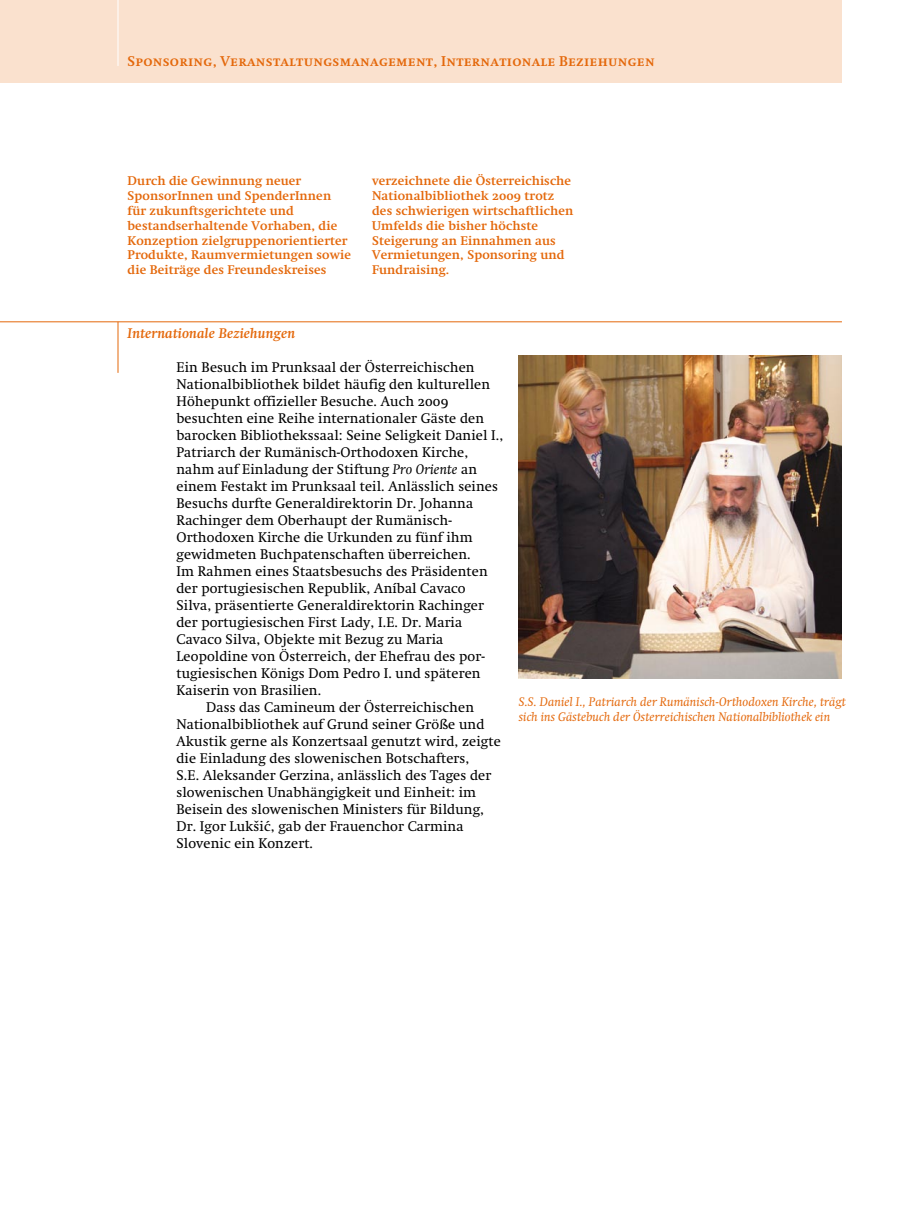
<style>
.page{position:relative;width:910px;height:1212px;background:#fff}
.page>*{position:absolute;margin:0;border:0;box-sizing:border-box;transform-origin:0 0}
.t1{font:13.8px "Swift";letter-spacing:.01em;color:#000}
.t2{font:700 13.8px "Swift SC Os F";letter-spacing:.02em;color:#e4680b}
.t3{font:italic 700 13.8px "Swift";letter-spacing:.01em;color:#e4680b}
.t4{font:700 12.3px/14.9px "Swift";letter-spacing:.01em;color:#e4680b}
.t5{font:italic 12.3px/14.9px "Swift";letter-spacing:.01em;color:#e4680b}
.s1{font-family:"Swift SC Os F"}
.s2{font-style:italic}
.s3{font-family:"Swift CE"}
</style>
<div class="page">
<div style="left:0;top:0;width:842px;height:83px;background:#fae1ce"></div>
<hr style="left:117px;top:0;width:2px;height:66px;background:#fff">
<hr style="left:0;top:321px;width:842px;height:1px;background:#e4680b">
<hr style="left:118px;top:322px;width:1px;height:51px;background:#e4680b">
<img style="left:519px;top:355px;width:323px;height:323px">
<p class="t2" style="left:128px;top:53px;width:529px">Sponsoring, Veranstaltungsmanagement, Internationale Beziehungen</p>
<p class="t4" style="left:128px;top:173px;width:225px">Durch die Gewinnung neuer<br>SponsorInnen und SpenderInnen für zukunftsgerichtete und bestandserhaltende Vorhaben, die<br>Konzeption zielgruppenorientierter<br>Produkte, Raumvermietungen sowie die Beiträge des Freundeskreises</p>
<p class="t4" style="left:372px;top:173px;width:203px">verzeichnete die Österreichische<br>Nationalbibliothek <span class="s1">2009</span> trotz des schwierigen wirtschaftlichen<br>Umfelds die bisher höchste<br>Steigerung an Einnahmen aus<br>Vermietungen, Sponsoring und<br>Fundraising.</p>
<p class="t3" style="left:128px;top:325px;width:169px">Internationale Beziehungen</p>
<p class="t1" style="left:176px;top:359px;width:300px">Ein Besuch im Prunksaal der Österreichischen</p>
<p class="t1" style="left:176px;top:376px;width:315px">Nationalbibliothek bildet häufig den kulturellen</p>
<p class="t1" style="left:176px;top:393px;width:273px">Höhepunkt offizieller Besuche. Auch <span class="s1">2009</span></p>
<p class="t1" style="left:176px;top:410px;width:309px">besuchten eine Reihe internationaler Gäste den</p>
<p class="t1" style="left:176px;top:427px;width:328px">barocken Bibliothekssaal: Seine Seligkeit Daniel I.,</p>
<p class="t1" style="left:176px;top:444px;width:293px">Patriarch der Rumänisch-Orthodoxen Kirche,</p>
<p class="t1" style="left:176px;top:461px;width:302px">nahm auf Einladung der Stiftung <span class="s2">Pro Oriente</span> an</p>
<p class="t1" style="left:176px;top:478px;width:323px">einem Festakt im Prunksaal teil. Anlässlich seines</p>
<p class="t1" style="left:176px;top:495px;width:298px">Besuchs durfte Generaldirektorin Dr. Johanna</p>
<p class="t1" style="left:176px;top:512px;width:277px">Rachinger dem Oberhaupt der Rumänisch-</p>
<p class="t1" style="left:176px;top:529px;width:298px">Orthodoxen Kirche die Urkunden zu fünf ihm</p>
<p class="t1" style="left:176px;top:546px;width:296px">gewidmeten Buchpatenschaften überreichen.</p>
<p class="t1" style="left:176px;top:563px;width:313px">Im Rahmen eines Staatsbesuchs des Präsidenten</p>
<p class="t1" style="left:176px;top:581px;width:291px">der portugiesischen Republik, Aníbal Cavaco</p>
<p class="t1" style="left:176px;top:598px;width:309px">Silva, präsentierte Generaldirektorin Rachinger</p>
<p class="t1" style="left:176px;top:615px;width:287px">der portugiesischen First Lady, I.E. Dr. Maria</p>
<p class="t1" style="left:176px;top:632px;width:268px">Cavaco Silva, Objekte mit Bezug zu Maria</p>
<p class="t1" style="left:176px;top:649px;width:310px">Leopoldine von Österreich, der Ehefrau des por-</p>
<p class="t1" style="left:176px;top:666px;width:306px">tugiesischen Königs Dom Pedro I. und späteren</p>
<p class="t1" style="left:176px;top:683px;width:146px">Kaiserin von Brasilien.</p>
<p class="t1" style="left:206px;top:700px;width:269px">Dass das Camineum der Österreichischen</p>
<p class="t1" style="left:176px;top:717px;width:309px">Nationalbibliothek auf Grund seiner Größe und</p>
<p class="t1" style="left:176px;top:734px;width:326px">Akustik gerne als Konzertsaal genutzt wird, zeigte</p>
<p class="t1" style="left:176px;top:751px;width:295px">die Einladung des slowenischen Botschafters,</p>
<p class="t1" style="left:176px;top:768px;width:316px">S.E. Aleksander Gerzina, anlässlich des Tages der</p>
<p class="t1" style="left:176px;top:785px;width:301px">slowenischen Unabhängigkeit und Einheit: im</p>
<p class="t1" style="left:176px;top:802px;width:309px">Beisein des slowenischen Ministers für Bildung,</p>
<p class="t1" style="left:176px;top:819px;width:289px">Dr. Igor Luk<span class="s3">š</span>i<span class="s3">ć</span>, gab der Frauenchor Carmina</p>
<p class="t1" style="left:176px;top:836px;width:138px">Slovenic ein Konzert.</p>
<p class="t5" style="left:519px;top:694px;width:329px">S.S. Daniel I., Patriarch der Rumänisch-Orthodoxen Kirche, trägt sich ins Gästebuch der Österreichischen Nationalbibliothek ein</p>
</div>
